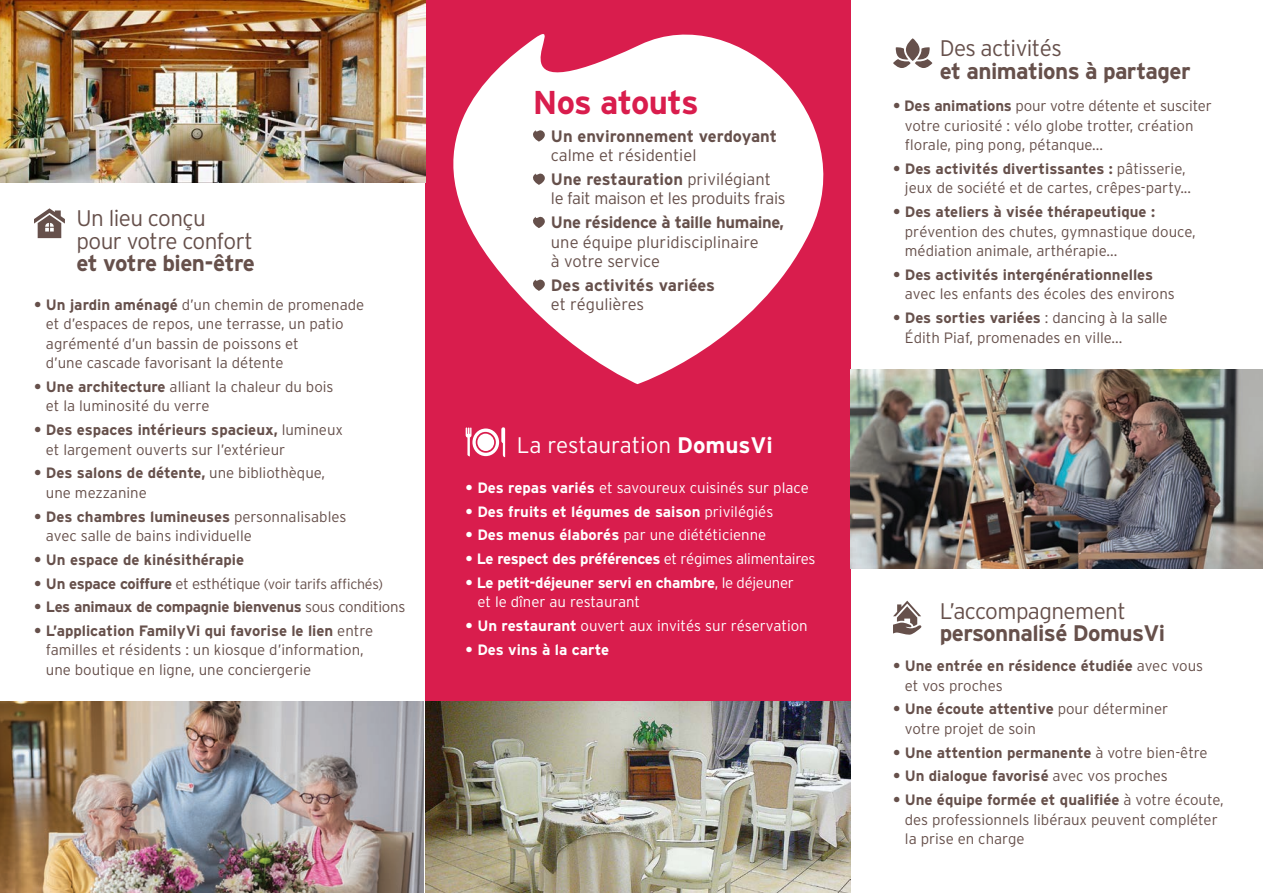
<style>
.page{position:relative;width:1263px;height:893px;background:#fff}
.page>*{position:absolute;margin:0;border:0;box-sizing:border-box;transform-origin:0 0}
.t1{font:700 33px "Interstate";letter-spacing:-.02em;color:#d91d4d}
.t2{font:700 22.5px "Interstate";letter-spacing:-.025em;color:#66504b}
.t3{font:300 22.5px "Interstate";letter-spacing:-.025em;color:#66504b}
.t4{font:300 22.5px "Interstate";color:#fff}
.t5{font:300 16.5px/19.5px "Interstate";color:#66504b}
.t6{font:700 16.5px/19.5px "Interstate";color:#66504b}
.t7{font:300 16.5px/19.5px "Interstate";letter-spacing:-.02em;color:#66504b}
.t8{font:300 15px/19.5px "Interstate";color:#66504b}
.t9{font:700 15px/19.5px "Interstate";color:#66504b}
.t10{font:300 15px/19.5px "Interstate";color:#fff}
.t11{font:700 15px "Interstate";letter-spacing:-.01em;color:#fff}
.t12{font:700 15px "Interstate";letter-spacing:-.02em;color:#66504b}
.t13{font:300 14.25px "Interstate";letter-spacing:-.02em;color:#66504b}
.s1{font-weight:300}
.s2{font-weight:700}
.s3{font-weight:700;font-size:15px}
.s4{font-size:15px}
</style>
<div class="page">
<svg style="left:893px;top:47px;width:39px;height:21px"></svg>
<svg style="left:906px;top:38px;width:13px;height:23px"></svg>
<svg style="left:893px;top:601px;width:29px;height:34px"></svg>
<div style="left:425px;top:0;width:425px;height:702px;background:#d91d4d"></div>
<img style="left:425px;top:702px;width:425px;height:191px">
<img style="left:0;top:0;width:404px;height:183px">
<img style="left:0;top:702px;width:423px;height:191px">
<svg style="left:404px;top:0;width:461px;height:384px;fill:#fff"></svg>
<svg style="left:531px;top:129px;width:15px;height:13px"></svg>
<svg style="left:531px;top:172px;width:15px;height:13px"></svg>
<svg style="left:531px;top:216px;width:15px;height:12px"></svg>
<svg style="left:531px;top:278px;width:15px;height:13px"></svg>
<svg style="left:34px;top:208px;width:31px;height:30px"></svg>
<svg style="left:466px;top:427px;width:39px;height:30px"></svg>
<div style="left:477px;top:434px;width:17px;height:17px;background:#fff;border-radius:50%"></div>
<img style="left:850px;top:370px;width:413px;height:199px">
<p class="t3" style="left:77px;top:205px;width:131px">Un lieu conçu</p>
<p class="t3" style="left:77px;top:227px;width:178px">pour votre confort</p>
<p class="t2" style="left:77px;top:250px;width:180px">et votre bien-être</p>
<p class="t1" style="left:533px;top:82px;width:167px">Nos atouts</p>
<p class="t6" style="left:551px;top:126px;width:228px">Un environnement verdoyant <span class="s1">calme et résidentiel</span></p>
<p class="t7" style="left:551px;top:169px;width:236px"><span class="s2">Une restauration</span> privilégiant le fait maison et les produits frais</p>
<p class="t5" style="left:551px;top:212px;width:235px"><span class="s2">Une résidence à taille humaine, </span>une équipe pluridisciplinaire<br>à votre service</p>
<p class="t6" style="left:551px;top:275px;width:166px">Des activités variées</p>
<p class="t8" style="left:34px;top:294px;width:332px"><span class="s2">• Un jardin aménagé</span> d’un chemin de promenade</p>
<p class="t5" style="left:551px;top:295px;width:95px">et régulières</p>
<p class="t8" style="left:46px;top:314px;width:299px">et d’espaces de repos, une terrasse, un patio agrémenté d’un bassin de poissons et<br>d’une cascade favorisant la détente</p>
<p class="t8" style="left:46px;top:377px;width:289px;text-indent:-12px"><span class="s2">• Une architecture</span> alliant la chaleur du bois et la luminosité du verre</p>
<p class="t8" style="left:46px;top:420px;width:299px;text-indent:-12px"><span class="s2">• Des espaces intérieurs spacieux,</span> lumineux et largement ouverts sur l’extérieur</p>
<p class="t8" style="left:46px;top:463px;width:281px;text-indent:-12px"><span class="s2">• Des salons de détente,</span> une bibliothèque, une mezzanine</p>
<p class="t8" style="left:46px;top:506px;width:302px;text-indent:-12px"><span class="s2">• Des chambres lumineuses</span> personnalisables avec salle de bains individuelle</p>
<p class="t9" style="left:34px;top:550px;width:212px">• Un espace de kinésithérapie</p>
<p class="t13" style="left:34px;top:575px;width:351px"><span class="s3">• Un espace coiffure</span> <span class="s4">et esthétique</span> (voir tarifs affichés)</p>
<p class="t12" style="left:34px;top:598px;width:373px">• Les animaux de compagnie bienvenus <span class="s1">sous conditions</span></p>
<p class="t8" style="left:46px;top:621px;width:329px;text-indent:-12px"><span class="s2">• L’application FamilyVi qui favorise le lien</span> entre familles et résidents : un kiosque d’information, une boutique en ligne, une conciergerie</p>
<p class="t4" style="left:517px;top:431px;width:258px">La restauration <span class="s2">DomusVi</span></p>
<p class="t10" style="left:466px;top:478px;width:345px"><span class="s2">• Des repas variés</span> et savoureux cuisinés sur place</p>
<p class="t11" style="left:466px;top:502px;width:309px">• Des fruits et légumes de saison <span class="s1">privilégiés</span></p>
<p class="t10" style="left:466px;top:525px;width:302px"><span class="s2">• Des menus élaborés</span> par une diététicienne</p>
<p class="t11" style="left:466px;top:550px;width:351px">• Le respect des préférences <span class="s1">et régimes alimentaires</span></p>
<p class="t10" style="left:478px;top:573px;width:318px;text-indent:-12px"><span class="s2">• Le petit-déjeuner servi en chambre</span>, le déjeuner et le dîner au restaurant</p>
<p class="t10" style="left:466px;top:616px;width:344px"><span class="s2">• Un restaurant</span> ouvert aux invités sur réservation</p>
<p class="t11" style="left:466px;top:640px;width:145px">• Des vins à la carte</p>
<p class="t3" style="left:940px;top:35px;width:124px">Des activités</p>
<p class="t2" style="left:940px;top:57px;width:252px">et animations à partager</p>
<p class="t8" style="left:905px;top:96px;width:309px;text-indent:-12px"><span class="s2">• Des animations</span> pour votre détente et susciter votre curiosité : vélo globe trotter, création florale, ping pong, pétanque...</p>
<p class="t8" style="left:905px;top:159px;width:288px;text-indent:-12px"><span class="s2">• Des activités divertissantes :</span> pâtisserie, jeux de société et de cartes, crêpes-party...</p>
<p class="t8" style="left:905px;top:202px;width:292px;text-indent:-12px"><span class="s2">• Des ateliers à visée thérapeutique : </span>prévention des chutes, gymnastique douce, médiation animale, arthérapie...</p>
<p class="t9" style="left:905px;top:265px;width:271px;text-indent:-12px">• Des activités intergénérationnelles <span class="s1">avec les enfants des écoles des environs</span></p>
<p class="t8" style="left:905px;top:308px;width:264px;text-indent:-12px"><span class="s2">• Des sorties variées</span> : dancing à la salle<br>Édith Piaf, promenades en ville...</p>
<p class="t3" style="left:940px;top:597px;width:187px">L’accompagnement</p>
<p class="t2" style="left:940px;top:619px;width:227px">personnalisé DomusVi</p>
<p class="t9" style="left:905px;top:656px;width:300px;text-indent:-12px">• Une entrée en résidence étudiée <span class="s1">avec vous et vos proches</span></p>
<p class="t8" style="left:905px;top:699px;width:265px;text-indent:-12px"><span class="s2">• Une écoute attentive</span> pour déterminer votre projet de soin</p>
<p class="t9" style="left:893px;top:742px;width:316px">• Une attention permanente <span class="s1">à votre bien-être</span></p>
<p class="t9" style="left:893px;top:766px;width:276px">• Un dialogue favorisé <span class="s1">avec vos proches</span></p>
<p class="t8" style="left:905px;top:790px;width:320px;text-indent:-12px"><span class="s2">• Une équipe formée et qualifiée</span> à votre écoute, des professionnels libéraux peuvent compléter la prise en charge</p>
</div>
